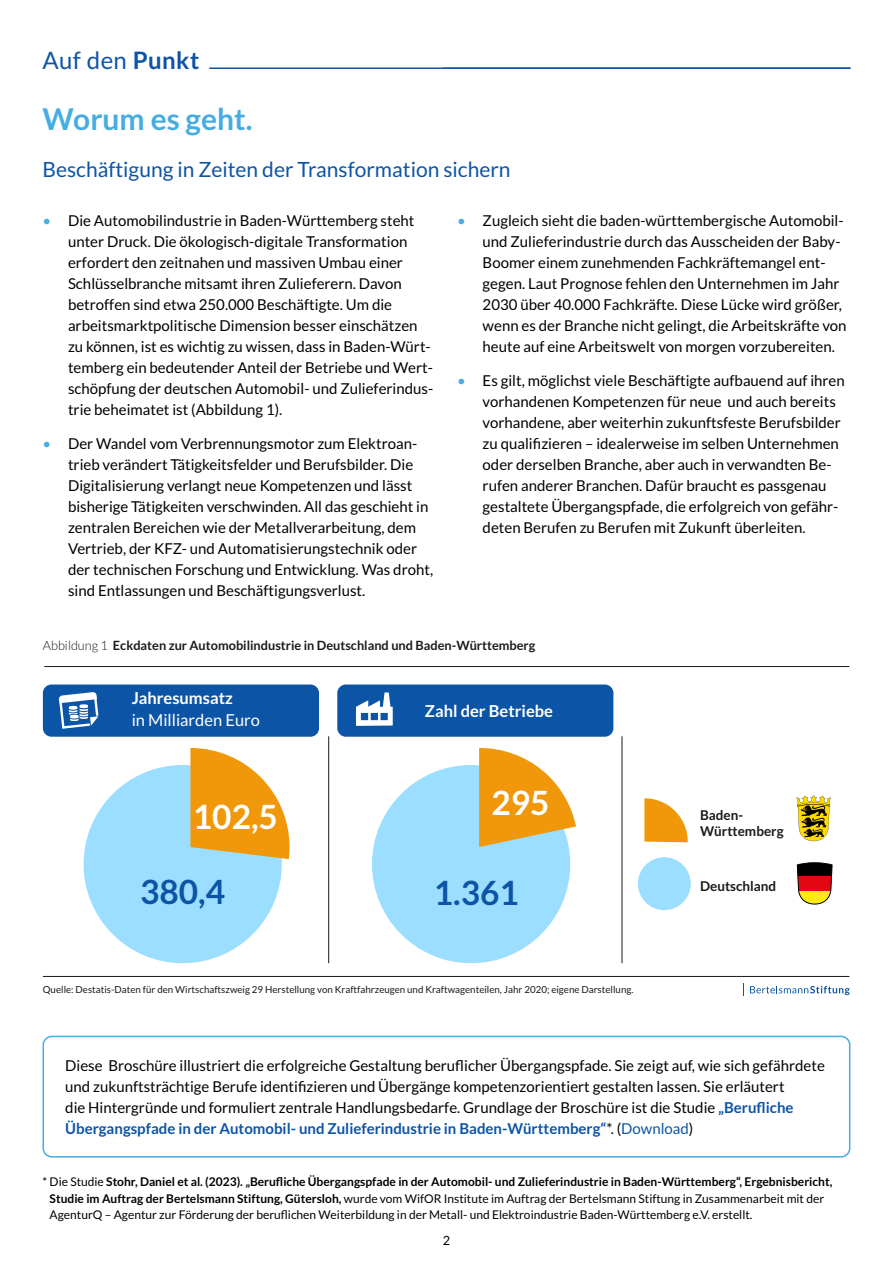
<style>
.page{position:relative;width:893px;height:1263px;background:#fff}
.page>*{position:absolute;margin:0;border:0;box-sizing:border-box;transform-origin:0 0}
.t1{font:700 33.45px "Lato";color:#0c55a6}
.t2{font:700 33.45px "Lato";color:#fff}
.t3{font:700 30px "Lato";color:#47ace2}
.t4{font:24px "Lato";letter-spacing:.015em;color:#0d54a6}
.t5{font:21px "Lato";color:#0d54a6}
.t6{font:700 16.5px "Lato";color:#fff}
.t7{font:16.5px "Lato";color:#fff}
.t8{font:15px/21px "Lato";color:#000}
.t9{font:700 13.5px/16.2px "Lato";color:#1a1a18}
.t10{font:700 12.75px "Lato";color:#1a1a18}
.t11{font:12.75px "Lato";color:#000}
.t12{font:12px/16.5px "Lato";color:#000}
.t13{font:9.75px "Lato";color:#1a1a18}
.s1{font-weight:700}
.s2{color:#47ace2}
.s3{font-weight:300}
.s4{font-weight:700;color:#0d54a6}
.s5{color:#0d54a6}
</style>
<div class="page">
<div style="left:43px;top:1036px;width:807px;height:121px;border:2px solid #47ace2;border-radius:9px"></div>
<hr style="left:209px;top:67px;width:641px;height:2px;background:#0d54a6">
<svg style="left:750px;top:986px;width:100px;height:9px"></svg>
<svg style="left:743px;top:983px;width:1px;height:13px"></svg>
<hr style="left:43px;top:976px;width:806px;height:1px;background:#1a1a18">
<hr style="left:44px;top:666px;width:805px;height:1px;background:#1a1a18">
<div style="left:43px;top:684px;width:276px;height:53px;background:#0c55a6;border-radius:8px"></div>
<div style="left:337px;top:684px;width:276px;height:53px;background:#0c55a6;border-radius:8px"></div>
<svg style="left:796px;top:795px;width:35px;height:46px"></svg>
<svg style="left:797px;top:862px;width:35px;height:42px"></svg>
<div style="left:84px;top:765px;width:198px;height:198px;background:#9cdeff;border-radius:50%"></div>
<svg style="left:190px;top:748px;width:99px;height:111px"></svg>
<div style="left:372px;top:765px;width:198px;height:198px;background:#9cdeff;border-radius:50%"></div>
<svg style="left:479px;top:748px;width:97px;height:99px"></svg>
<div style="left:638px;top:857px;width:53px;height:53px;background:#9cdeff;border-radius:50%"></div>
<svg style="left:644px;top:798px;width:44px;height:44px"></svg>
<svg style="left:59px;top:692px;width:39px;height:37px"></svg>
<svg style="left:356px;top:692px;width:37px;height:34px"></svg>
<hr style="left:328px;top:736px;width:1px;height:227px;background:#1a1a18">
<hr style="left:622px;top:736px;width:1px;height:227px;background:#1a1a18">
<h3 class="t4" style="left:43px;top:47px;width:158px">Auf den <span class="s1">Punkt</span></h3>
<h2 class="t3" style="left:43px;top:102px;width:211px">Worum es geht.</h2>
<h3 class="t5" style="left:43px;top:157px;width:470px">Beschäftigung in Zeiten der Transformation sichern</h3>
<p class="t8" style="left:68px;top:210px;width:367px;text-indent:-26px"><span class="s2">•</span> Die Automobilindustrie in Baden-Württemberg steht unter Druck. Die ökologisch-digitale Transformation erfordert den zeitnahen und massiven Umbau einer Schlüsselbranche mitsamt ihren Zulieferern. Davon betroffen sind etwa 250.000 Beschäftigte. Um die arbeitsmarktpolitische Dimension besser einschätzen zu können, ist es wichtig zu wissen, dass in Baden-Würt&shy;temberg ein bedeutender Anteil der Betriebe und Wert&shy;schöpfung der deutschen Automobil- und Zulieferindus&shy;trie beheimatet ist (Abbildung 1).</p>
<p class="t8" style="left:68px;top:433px;width:367px;text-indent:-26px"><span class="s2">•</span> Der Wandel vom Verbrennungsmotor zum Elektroan&shy;trieb verändert Tätigkeitsfelder und Berufsbilder. Die Digitalisierung verlangt neue Kompetenzen und lässt bisherige Tätigkeiten verschwinden. All das geschieht in zentralen Bereichen wie der Metallverarbeitung, dem Vertrieb, der KFZ- und Automatisierungstechnik oder der technischen Forschung und Entwicklung. Was droht, sind Entlassungen und Beschäftigungsverlust.</p>
<p class="t8" style="left:483px;top:210px;width:365px;text-indent:-26px"><span class="s2">•</span> Zugleich sieht die baden-württembergische Automobil&shy;und Zulieferindustrie durch das Ausscheiden der Baby-Boomer einem zunehmenden Fachkräftemangel ent&shy;gegen. Laut Prognose fehlen den Unternehmen im Jahr 2030 über 40.000 Fachkräfte. Diese Lücke wird größer, wenn es der Branche nicht gelingt, die Arbeitskräfte von heute auf eine Arbeitswelt von morgen vorzubereiten.</p>
<p class="t8" style="left:483px;top:370px;width:364px;text-indent:-26px"><span class="s2">•</span> Es gilt, möglichst viele Beschäftigte aufbauend auf ihren vorhandenen Kompetenzen für neue und auch bereits vorhandene, aber weiterhin zukunftsfeste Berufsbilder zu qualifizieren – idealerweise im selben Unternehmen oder derselben Branche, aber auch in verwandten Be&shy;rufen anderer Branchen. Dafür braucht es passgenau gestaltete Übergangspfade, die erfolgreich von gefähr&shy;deten Berufen zu Berufen mit Zukunft überleiten.</p>
<p class="t10" style="left:43px;top:638px;width:494px"><span class="s3">Abbildung 1</span> Eckdaten zur Automobilindustrie in Deutschland und Baden-Württemberg</p>
<p class="t6" style="left:132px;top:689px;width:103px">Jahresumsatz</p>
<p class="t7" style="left:132px;top:711px;width:130px">in Milliarden Euro</p>
<p class="t6" style="left:425px;top:701px;width:130px">Zahl der Betriebe</p>
<h1 class="t2" style="left:193px;top:798px;width:87px">102,5</h1>
<h1 class="t1" style="left:140px;top:873px;width:87px">380,4</h1>
<h1 class="t2" style="left:491px;top:783px;width:60px">295</h1>
<h1 class="t1" style="left:434px;top:873px;width:87px">1.361</h1>
<p class="t13" style="left:43px;top:984px;width:592px">Quelle: Destatis-Daten für den Wirtschaftszweig 29 Herstellung von Kraftfahrzeugen und Kraftwagenteilen, Jahr 2020; eigene Darstellung.</p>
<p class="t9" style="left:700px;top:807px;width:85px">Baden-<br>Württemberg</p>
<p class="t9" style="left:700px;top:878px;width:78px">Deutschland</p>
<p class="t8" style="left:65px;top:1054px;width:761px">Diese Broschüre illustriert die erfolgreiche Gestaltung beruflicher Übergangspfade. Sie zeigt auf, wie sich gefährdete und zukunftsträchtige Berufe identifizieren und Übergänge kompetenzorientiert gestalten lassen. Sie erläutert<br>die Hintergründe und formuliert zentrale Handlungsbedarfe. Grundlage der Broschüre ist die Studie <span class="s4">„Berufliche Übergangspfade in der Automobil- und Zulieferindustrie in Baden-Württemberg“</span>*. (<span class="s5">Download</span>)</p>
<p class="t12" style="left:50px;top:1173px;width:784px;text-indent:-7px">* Die Studie <span class="s1">Stohr, Daniel et al. (2023). „Berufliche Übergangspfade in der Automobil- und Zulieferindustrie in Baden-Württemberg“, Ergebnisbericht,<br>Studie im Auftrag der Bertelsmann Stiftung, Gütersloh,</span> wurde vom WifOR Institute im Auftrag der Bertelsmann Stiftung in Zusammenarbeit mit der<br>AgenturQ – Agentur zur Förderung der beruflichen Weiterbildung in der Metall- und Elektroindustrie Baden-Württemberg e.V. erstellt.</p>
<p class="t11" style="left:443px;top:1233px;width:9px">2</p>
</div>
